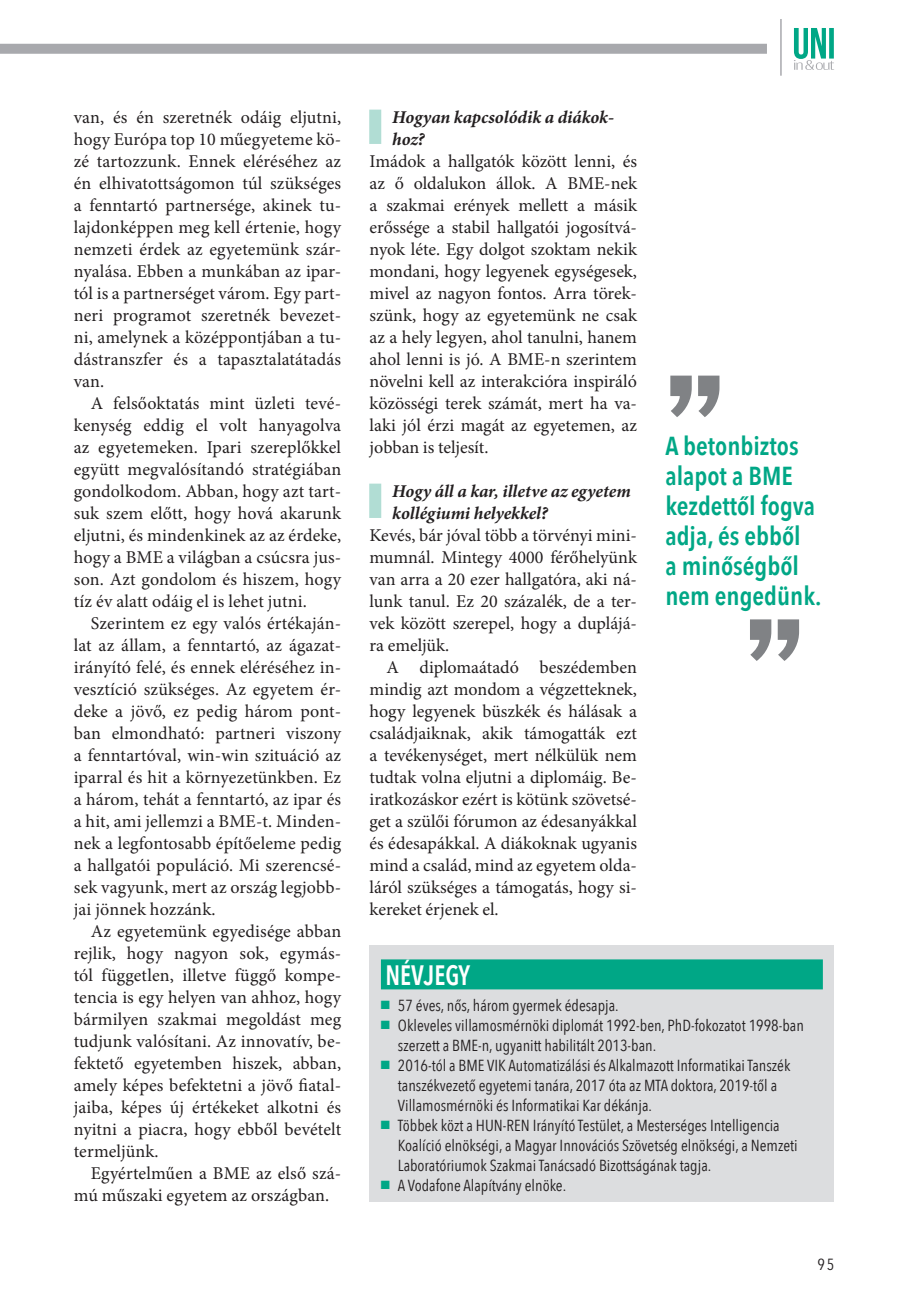
<style>
.page{position:relative;width:908px;height:1304px;background:#fff}
.page>*{position:absolute;margin:0;border:0;box-sizing:border-box;transform-origin:0 0}
.Szöveg-UNI{font:600 28px "Avenir Next Condensed";color:#fff;scale:.9 1}
._2024_Kiemelés-baloldal{font:600 26px/30px "Avenir Next Condensed";color:#00a786}
._2024_Szöveg-UNI_behúzva{font:18px/22px "Minion Pro";letter-spacing:.005em;color:#231f20;text-align:justify}
._2024_kérdés_alternativ_szin{font:italic 700 18px/22px "Minion Pro";letter-spacing:-.005em;color:#231f20}
.t1{font:16px/20px "Avenir Next Condensed";color:#231f20}
.t2{font:condensed 16px "Avenir Next LT Pro";color:#231f20}
.s1{color:#00a786}
</style>
<div class="page">
<div style="left:0;top:44px;width:766px;height:10px;background:#a8a9ad"></div>
<hr style="left:779px;top:19px;width:2px;height:57px;background:#a8a9ad">
<svg style="left:793px;top:28px;width:40px;height:42px"></svg>
<div style="left:369px;top:110px;width:12px;height:34px;background:#b1ddd4"></div>
<div style="left:369px;top:484px;width:12px;height:34px;background:#b1ddd4"></div>
<div style="left:369px;top:946px;width:464px;height:256px;background:#dcdddf"></div>
<div style="left:381px;top:959px;width:441px;height:30px;background:#00a786"></div>
<svg style="left:670px;top:376px;width:49px;height:41px"></svg>
<svg style="left:750px;top:619px;width:48px;height:42px"></svg>
<p class="_2024_Szöveg-UNI_behúzva" style="left:74px;top:106px;width:269px">van, és én szeretnék odáig eljutni, hogy Európa top 10 műegyeteme kö&shy;zé tartozzunk. Ennek eléréséhez az én elhivatottságomon túl szükséges a fenntartó partnersége, akinek tu&shy;lajdonképpen meg kell értenie, hogy nemzeti érdek az egyetemünk szár&shy;nyalása. Ebben a munkában az ipar&shy;tól is a partnerséget várom. Egy part&shy;neri programot szeretnék bevezet&shy;ni, amelynek a középpontjában a tu&shy;dástranszfer és a tapasztalatátadás van.</p>
<p class="_2024_Szöveg-UNI_behúzva" style="left:74px;top:392px;width:269px;text-indent:17px">A felsőoktatás mint üzleti tevé&shy;kenység eddig el volt hanyagolva az egyetemeken. Ipari szereplőkkel együtt megvalósítandó stratégiában gondolkodom. Abban, hogy azt tart&shy;suk szem előtt, hogy hová akarunk eljutni, és mindenkinek az az érdeke, hogy a BME a világban a csúcsra jus&shy;son. Azt gondolom és hiszem, hogy tíz év alatt odáig el is lehet jutni.</p>
<p class="_2024_Szöveg-UNI_behúzva" style="left:74px;top:612px;width:269px;text-indent:17px">Szerintem ez egy valós értékaján&shy;lat az állam, a fenntartó, az ágazat&shy;irányító felé, és ennek eléréséhez in&shy;vesztíció szükséges. Az egyetem ér&shy;deke a jövő, ez pedig három pont&shy;ban elmondható: partneri viszony a fenntartóval, win-win szituáció az iparral és hit a környezetünkben. Ez a három, tehát a fenntartó, az ipar és a hit, ami jellemzi a BME-t. Minden&shy;nek a legfontosabb építőeleme pedig a hallgatói populáció. Mi szerencsé&shy;sek vagyunk, mert az ország legjobb&shy;jai jönnek hozzánk.</p>
<p class="_2024_Szöveg-UNI_behúzva" style="left:74px;top:920px;width:269px;text-indent:17px">Az egyetemünk egyedisége abban rejlik, hogy nagyon sok, egymás&shy;tól független, illetve függő kompe&shy;tencia is egy helyen van ahhoz, hogy bármilyen szakmai megoldást meg tudjunk valósítani. Az innovatív, be&shy;fektető egyetemben hiszek, abban, amely képes befektetni a jövő fiatal&shy;jaiba, képes új értékeket alkotni és nyitni a piacra, hogy ebből bevételt termeljünk.</p>
<p class="_2024_Szöveg-UNI_behúzva" style="left:74px;top:1162px;width:269px;text-indent:17px">Egyértelműen a BME az első szá&shy;mú műszaki egyetem az országban.</p>
<p class="_2024_kérdés_alternativ_szin" style="left:392px;top:106px;width:223px">Hogyan kapcsolódik a diákok&shy;hoz?</p>
<p class="_2024_Szöveg-UNI_behúzva" style="left:369px;top:150px;width:269px">Imádok a hallgatók között lenni, és az ő oldalukon állok. A BME-nek a szakmai erények mellett a másik erőssége a stabil hallgatói jogosítvá&shy;nyok léte. Egy dolgot szoktam nekik mondani, hogy legyenek egységesek, mivel az nagyon fontos. Arra törek&shy;szünk, hogy az egyetemünk ne csak az a hely legyen, ahol tanulni, hanem ahol lenni is jó. A BME-n szerintem növelni kell az interakcióra inspiráló közösségi terek számát, mert ha va&shy;laki jól érzi magát az egyetemen, az jobban is teljesít.</p>
<p class="_2024_kérdés_alternativ_szin" style="left:392px;top:480px;width:240px">Hogy áll a kar, illetve az egyetem kollégiumi helyekkel?</p>
<p class="_2024_Szöveg-UNI_behúzva" style="left:369px;top:524px;width:269px">Kevés, bár jóval több a törvényi mini&shy;mumnál. Mintegy 4000 férőhelyünk van arra a 20 ezer hallgatóra, aki ná&shy;lunk tanul. Ez 20 százalék, de a ter&shy;vek között szerepel, hogy a duplájá&shy;ra emeljük.</p>
<p class="_2024_Szöveg-UNI_behúzva" style="left:369px;top:656px;width:269px;text-indent:17px">A diplomaátadó beszédemben mindig azt mondom a végzetteknek, hogy legyenek büszkék és hálásak a családjaiknak, akik támogatták ezt a tevékenységet, mert nélkülük nem tudtak volna eljutni a diplomáig. Be&shy;iratkozáskor ezért is kötünk szövetsé&shy;get a szülői fórumon az édesanyákkal és édesapákkal. A diákoknak ugyanis mind a család, mind az egyetem olda&shy;láról szükséges a támogatás, hogy si&shy;kereket érjenek el.</p>
<p class="Szöveg-UNI" style="left:385px;top:951px;width:96px">NÉVJEGY</p>
<p class="t1" style="left:381px;top:994px;width:239px"><span class="s1">■</span> 57 éves, nős, három gyermek édesapja.</p>
<p class="t1" style="left:398px;top:1014px;width:407px;text-indent:-17px"><span class="s1">■</span> Okleveles villamosmérnöki diplomát 1992-ben, PhD-fokozatot 1998-ban szerzett a BME-n, ugyanitt habilitált 2013-ban.</p>
<p class="t1" style="left:398px;top:1054px;width:394px;text-indent:-17px"><span class="s1">■</span> 2016-tól a BME VIK Automatizálási és Alkalmazott Informatikai Tanszék tanszékvezető egyetemi tanára, 2017 óta az MTA doktora, 2019-től a<br>Villamosmérnöki és Informatikai Kar dékánja.</p>
<p class="t1" style="left:398px;top:1114px;width:401px;text-indent:-17px"><span class="s1">■</span> Többek közt a HUN-REN Irányító Testület, a Mesterséges Intelligencia<br>Koalíció elnökségi, a Magyar Innovációs Szövetség elnökségi, a Nemzeti<br>Laboratóriumok Szakmai Tanácsadó Bizottságának tagja.</p>
<p class="t1" style="left:381px;top:1174px;width:187px"><span class="s1">■</span> A Vodafone Alapítvány elnöke.</p>
<p class="_2024_Kiemelés-baloldal" style="left:665px;top:431px;width:151px">A betonbiztos alapot a BME kezdettől fogva adja, és ebből</p>
<p class="_2024_Kiemelés-baloldal" style="left:665px;top:551px;width:158px">a minőségből nem engedünk.</p>
<p class="t2" style="left:817px;top:1255px;width:18px">95</p>
</div>
